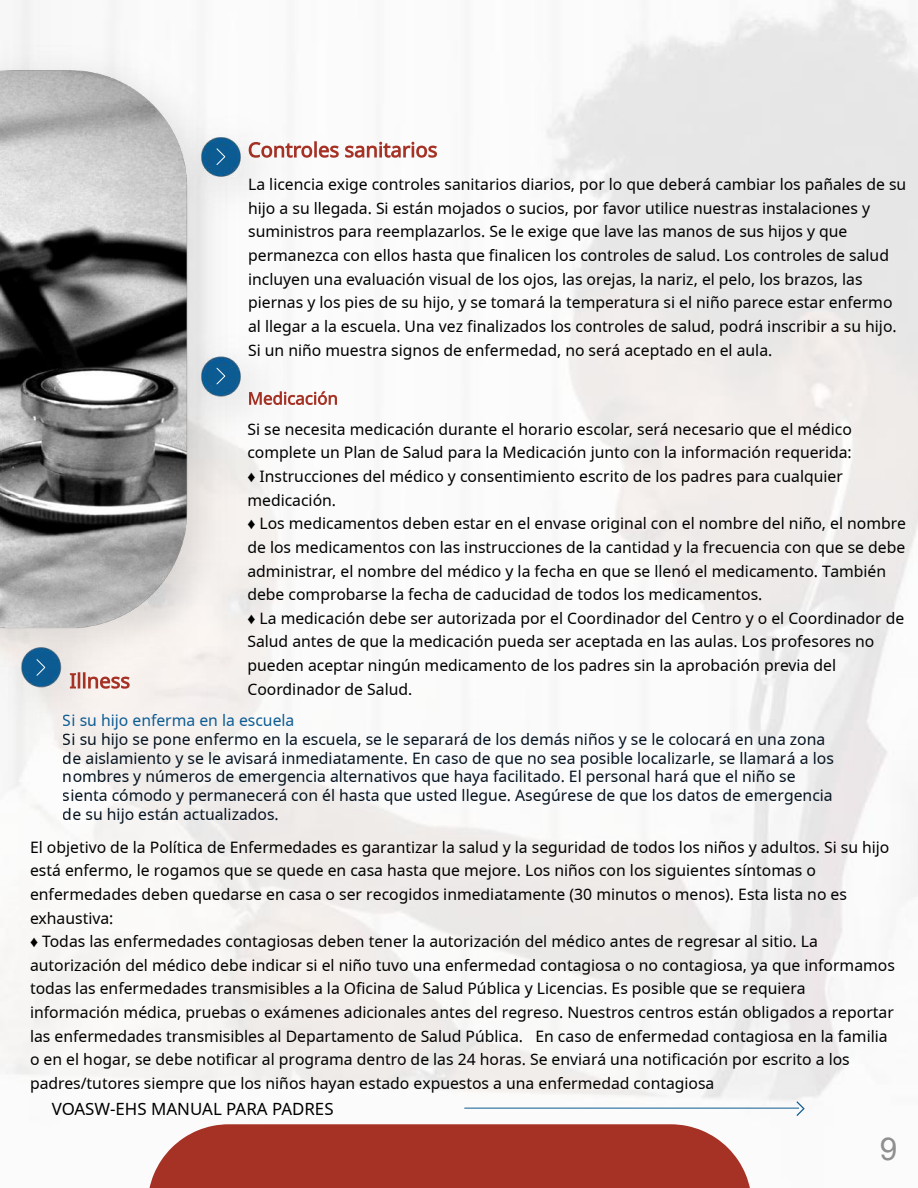
<style>
.page{position:relative;width:918px;height:1188px;background:#fff}
.page>*{position:absolute;margin:0;border:0;box-sizing:border-box;transform-origin:0 0}
.t1{font:31.5px "Arial";color:#8f8f8f}
.t2{font:16.8px "Noto Sans";color:#000}
.t3{font:15.75px/23.5px "Noto Sans";color:#000}
.t4{font:15.75px/18.9px "Noto Sans";color:#051320}
.t5{font:15.75px "Noto Sans";color:#0c5c93}
.s1{font-family:"Times New Roman"}
</style>
<div class="page">
<img style="left:0;top:24px;width:395px;height:674px">
<svg style="left:310px;top:141px;width:127px;height:17px"></svg>
<svg style="left:310px;top:391px;width:27px;height:14px"></svg>
<img style="left:155px;top:91px;width:155px;height:155px">
<svg style="left:216px;top:148px;width:10px;height:17px"></svg>
<hr style="left:465px;top:1108px;width:334px;height:1px;background:#0e5c92">
<svg style="left:796px;top:1101px;width:10px;height:15px"></svg>
<img style="left:155px;top:310px;width:155px;height:155px">
<svg style="left:216px;top:367px;width:10px;height:18px"></svg>
<img style="left:0;top:602px;width:130px;height:155px">
<svg style="left:36px;top:659px;width:10px;height:17px"></svg>
<svg style="left:70px;top:672px;width:60px;height:17px"></svg>
<div style="left:148px;top:1124px;width:604px;height:64px;background:#a63225"></div>
<p class="t3" style="left:248px;top:173px;width:660px">La licencia exige controles sanitarios diarios, por lo que deberá cambiar los pañales de su hijo a su llegada. Si están mojados o sucios, por favor utilice nuestras instalaciones y suministros para reemplazarlos. Se le exige que lave las manos de sus hijos y que permanezca con ellos hasta que finalicen los controles de salud. Los controles de salud incluyen una evaluación visual de los ojos, las orejas, la nariz, el pelo, los brazos, las piernas y los pies de su hijo, y se tomará la temperatura si el niño parece estar enfermo al llegar a la escuela. Una vez finalizados los controles de salud, podrá inscribir a su hijo.<br>Si un niño muestra signos de enfermedad, no será aceptado en el aula.</p>
<p class="t3" style="left:247px;top:418px;width:660px">Si se necesita medicación durante el horario escolar, será necesario que el médico complete un Plan de Salud para la Medicación junto con la información requerida:<br><span class="s1">♦</span> Instrucciones del médico y consentimiento escrito de los padres para cualquier medicación.<br><span class="s1">♦</span> Los medicamentos deben estar en el envase original con el nombre del niño, el nombre de los medicamentos con las instrucciones de la cantidad y la frecuencia con que se debe administrar, el nombre del médico y la fecha en que se llenó el medicamento. También debe comprobarse la fecha de caducidad de todos los medicamentos.<br><span class="s1">♦</span> La medicación debe ser autorizada por el Coordinador del Centro y o el Coordinador de Salud antes de que la medicación pueda ser aceptada en las aulas. Los profesores no pueden aceptar ningún medicamento de los padres sin la aprobación previa del Coordinador de Salud.</p>
<p class="t5" style="left:63px;top:709px;width:233px">Si su hijo enferma en la escuela</p>
<p class="t4" style="left:63px;top:730px;width:772px">Si su hijo se pone enfermo en la escuela, se le separará de los demás niños y se le colocará en una zona de aislamiento y se le avisará inmediatamente. En caso de que no sea posible localizarle, se llamará a los nombres y números de emergencia alternativos que haya facilitado. El personal hará que el niño se sienta cómodo y permanecerá con él hasta que usted llegue. Asegúrese de que los datos de emergencia de su hijo están actualizados.</p>
<p class="t3" style="left:30px;top:836px;width:866px">El objetivo de la Política de Enfermedades es garantizar la salud y la seguridad de todos los niños y adultos. Si su hijo está enfermo, le rogamos que se quede en casa hasta que mejore. Los niños con los siguientes síntomas o enfermedades deben quedarse en casa o ser recogidos inmediatamente (30 minutos o menos). Esta lista no es exhaustiva:<br><span class="s1">♦</span> Todas las enfermedades contagiosas deben tener la autorización del médico antes de regresar al sitio. La autorización del médico debe indicar si el niño tuvo una enfermedad contagiosa o no contagiosa, ya que informamos todas las enfermedades transmisibles a la Oficina de Salud Pública y Licencias. Es posible que se requiera información médica, pruebas o exámenes adicionales antes del regreso. Nuestros centros están obligados a reportar las enfermedades transmisibles al Departamento de Salud Pública. En caso de enfermedad contagiosa en la familia o en el hogar, se debe notificar al programa dentro de las 24 horas. Se enviará una notificación por escrito a los padres/tutores siempre que los niños hayan estado expuestos a una enfermedad contagiosa</p>
<p class="t2" style="left:52px;top:1097px;width:283px">VOASW-EHS MANUAL PARA PADRES</p>
<h1 class="t1" style="left:880px;top:1131px;width:19px">9</h1>
</div>
